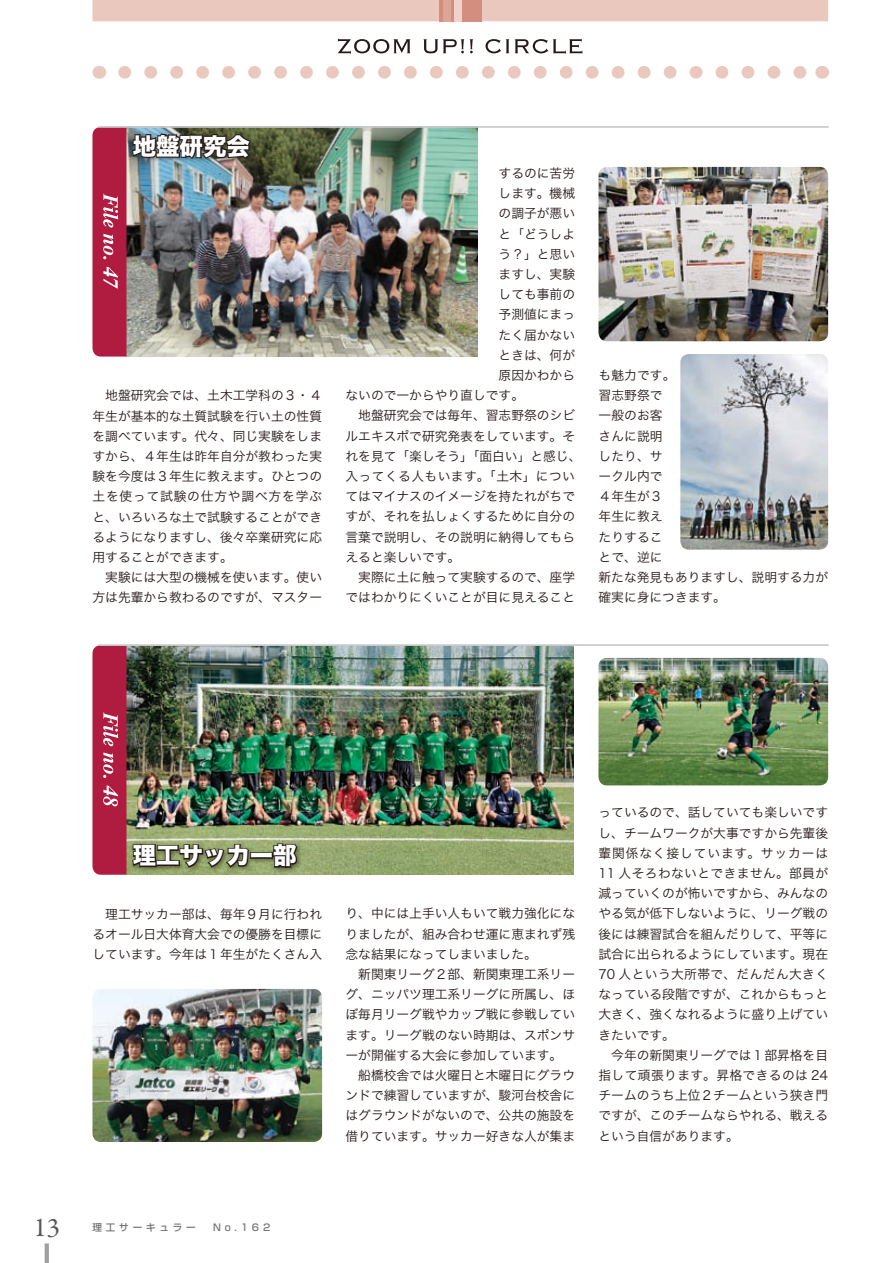
<style>
.page{position:relative;width:893px;height:1263px;background:#fff}
.page>*{position:absolute;margin:0;border:0;box-sizing:border-box;transform-origin:0 0}
.t1{font:27.15px "Garamond Premr Pro";color:#595857}
.t2{font:23.4px "Hira Kaku Std W8";color:#fff}
.t3{font:12.75px/20.2px "Hira Kaku Pro W3";color:#231916}
.t4{font:12.75px "Hira Kaku Pro W3";letter-spacing:.035em;color:#231916}
.t5{font:500 9.6px "Shin Go Pro";letter-spacing:.4em;color:#727272}
</style>
<div class="page">
<hr style="left:45px;top:1243px;width:4px;height:20px;background:#a0a0a1">
<svg style="left:125px;top:66px;width:682px;height:13px"></svg>
<svg style="left:99px;top:66px;width:1px;height:13px"></svg>
<svg style="left:822px;top:66px;width:1px;height:13px"></svg>
<div style="left:92px;top:0;width:736px;height:21px;background:#ebc8be"></div>
<div style="left:439px;top:0;width:43px;height:21px;background:#d48e80"></div>
<div style="left:443px;top:0;width:8px;height:21px;background:#dca598"></div>
<div style="left:454px;top:0;width:7px;height:21px;background:#eed3cb"></div>
<svg style="left:338px;top:39px;width:244px;height:15px"></svg>
<img style="left:253px;top:128px;width:224px;height:229px">
<img style="left:299px;top:646px;width:274px;height:229px">
<hr style="left:99px;top:126px;width:729px;height:2px;background:#c9cacb">
<hr style="left:99px;top:644px;width:729px;height:2px;background:#c9cacb">
<img style="left:598px;top:167px;width:230px;height:174px">
<img style="left:680px;top:354px;width:148px;height:196px">
<img style="left:92px;top:989px;width:230px;height:153px">
<img style="left:598px;top:658px;width:230px;height:127px">
<div style="left:129px;top:130px;width:127px;height:34px;background:#231916;opacity:.5"></div>
<img style="left:92px;top:127px;width:161px;height:230px">
<img style="left:92px;top:645px;width:207px;height:230px">
<h2 class="t2" style="left:133px;top:133px;width:118px">地盤研究会</h2>
<p class="t3" style="left:92px;top:384px;width:231px">　地盤研究会では、土木工学科の３・４年生が基本的な土質試験を行い土の性質を調べています。代々、同じ実験をしますから、４年生は昨年自分が教わった実験を今度は３年生に教えます。ひとつの土を使って試験の仕方や調べ方を学ぶと、いろいろな土で試験することができるようになりますし、後々卒業研究に応用することができます。<br>　実験には大型の機械を使います。使い方は先輩から教わるのですが、マスター</p>
<p class="t3" style="left:499px;top:162px;width:78px">するのに苦労</p>
<p class="t3" style="left:499px;top:182px;width:78px">します。機械</p>
<p class="t3" style="left:499px;top:203px;width:78px">の調子が悪い</p>
<p class="t3" style="left:499px;top:223px;width:78px">と「どうしよ</p>
<p class="t3" style="left:499px;top:243px;width:78px">う？」と思い</p>
<p class="t3" style="left:499px;top:263px;width:78px">ますし、実験</p>
<p class="t3" style="left:499px;top:283px;width:78px">しても事前の</p>
<p class="t3" style="left:499px;top:304px;width:78px">予測値にまっ</p>
<p class="t3" style="left:499px;top:324px;width:78px">たく届かない</p>
<p class="t3" style="left:499px;top:344px;width:78px">ときは、何が</p>
<p class="t3" style="left:499px;top:364px;width:78px">原因かわから</p>
<p class="t3" style="left:345px;top:384px;width:180px">ないので一からやり直しです。</p>
<p class="t3" style="left:345px;top:405px;width:231px">　地盤研究会では毎年、習志野祭のシビ</p>
<p class="t3" style="left:345px;top:425px;width:231px">ルエキスポで研究発表をしています。そ</p>
<p class="t3" style="left:345px;top:445px;width:237px">れを見て「楽しそう」「面白い」と感じ、</p>
<p class="t4" style="left:345px;top:465px;width:231px">入ってくる人もいます。「土木」につい</p>
<p class="t3" style="left:345px;top:485px;width:231px">てはマイナスのイメージを持たれがちで</p>
<p class="t3" style="left:345px;top:506px;width:231px">すが、それを払しょくするために自分の</p>
<p class="t3" style="left:345px;top:526px;width:231px">言葉で説明し、その説明に納得してもら</p>
<p class="t3" style="left:345px;top:546px;width:116px">えると楽しいです。</p>
<p class="t3" style="left:345px;top:566px;width:231px">　実際に土に触って実験するので、座学</p>
<p class="t3" style="left:345px;top:586px;width:231px">ではわかりにくいことが目に見えること</p>
<p class="t3" style="left:598px;top:364px;width:231px">も魅力です。<br>習志野祭で<br>一般のお客<br>さんに説明<br>したり、サ<br>ークル内で<br>４年生が３<br>年生に教え<br>たりするこ<br>とで、逆に<br>新たな発見もありますし、説明する力が確実に身につきます。</p>
<h2 class="t2" style="left:133px;top:843px;width:165px">理工サッカー部</h2>
<p class="t3" style="left:92px;top:903px;width:231px;text-align:justify">　理工サッカー部は、毎年９月に行われるオール日大体育大会での優勝を目標にしています。今年は１年生がたくさん入</p>
<p class="t3" style="left:345px;top:903px;width:231px">り、中には上手い人もいて戦力強化になりましたが、組み合わせ運に恵まれず残念な結果になってしまいました。<br>　新関東リーグ２部、新関東理工系リーグ、ニッパツ理工系リーグに所属し、ほぼ毎月リーグ戦やカップ戦に参戦しています。リーグ戦のない時期は、スポンサーが開催する大会に参加しています。　船橋校舎では火曜日と木曜日にグラウンドで練習していますが、駿河台校舎にはグラウンドがないので、公共の施設を借りています。サッカー好きな人が集ま</p>
<p class="t3" style="left:598px;top:802px;width:231px">っているので、話していても楽しいですし、チームワークが大事ですから先輩後輩関係なく接しています。サッカーは<br>11 人そろわないとできません。部員が減っていくのが怖いですから、みんなのやる気が低下しないように、リーグ戦の後には練習試合を組んだりして、平等に試合に出られるようにしています。現在<br>70 人という大所帯で、だんだん大きくなっている段階ですが、これからもっと大きく、強くなれるように盛り上げていきたいです。<br>　今年の新関東リーグでは１部昇格を目指して頑張ります。昇格できるのは 24チームのうち上位２チームという狭き門ですが、このチームならやれる、戦えるという自信があります。</p>
<h1 class="t1" style="left:34px;top:1211px;width:28px">13</h1>
<p class="t5" style="left:92px;top:1219px;width:179px">理工サーキュラー　No.162</p>
</div>
